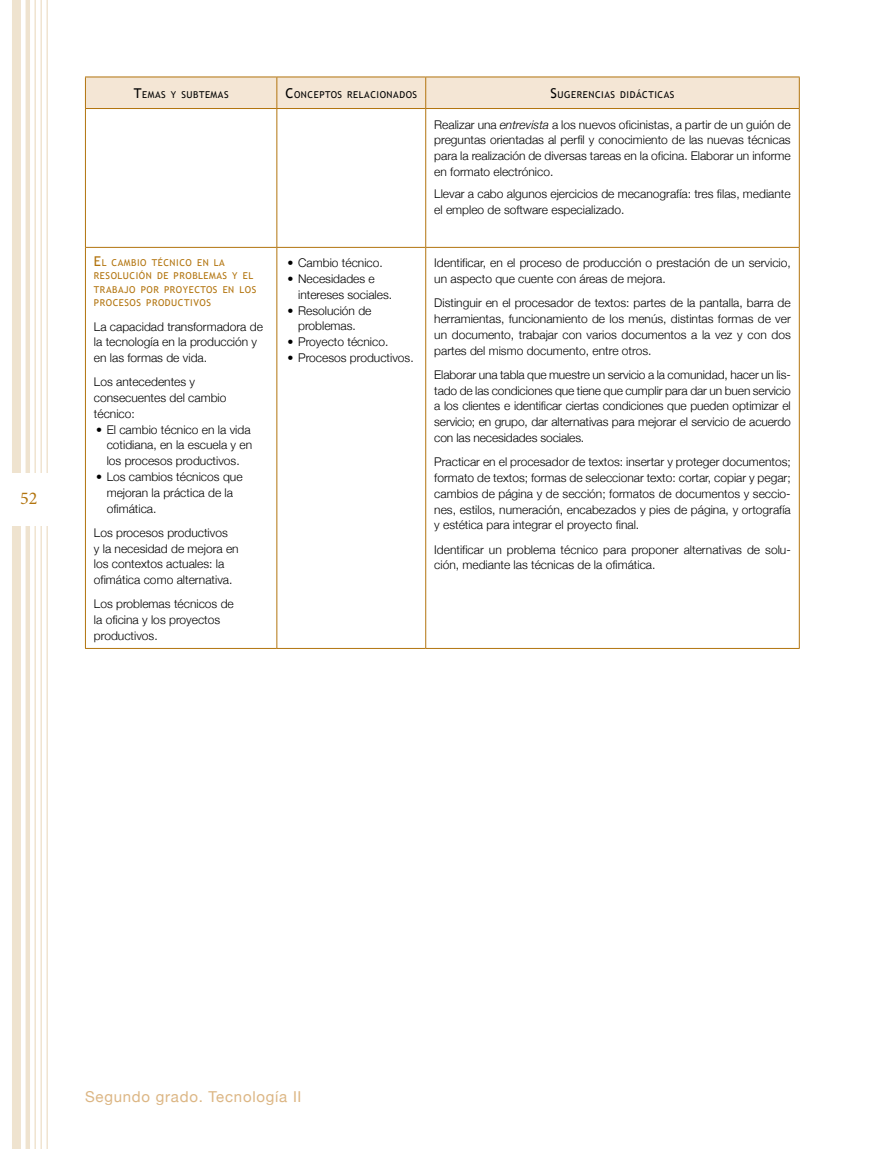
<style>
.page{position:relative;width:872px;height:1149px;background:#fff}
.page>*{position:absolute;margin:0;border:0;box-sizing:border-box;transform-origin:0 0}
.t1{font:18px "Minion Pro";color:#b2740e}
.t2{font:15px "Helvetica Neue";letter-spacing:.05em;color:#dcb684}
.t3{font:300 12px/15.8px "Helvetica Neue";color:#000}
.t4{font:9.45px/13.5px "Trebuchet MS";letter-spacing:.055em;color:#b2740e}
.t5{font:9.45px "Trebuchet MS";letter-spacing:.055em;color:#000}
.s1{font-size:13.5px}
.s2{font-style:italic}
</style>
<div class="page">
<div style="left:12px;top:0;width:9px;height:1148px;background:#efe3cf"></div>
<hr style="left:26px;top:0;width:4px;height:1148px;background:#efe3cf">
<hr style="left:34px;top:0;width:2px;height:1148px;background:#b2740e">
<hr style="left:40px;top:0;width:2px;height:1148px;background:#b2740e">
<hr style="left:46px;top:0;width:2px;height:1148px;background:#b2740e">
<div style="left:0;top:473px;width:106px;height:52px;background:#fff"></div>
<div style="left:86px;top:78px;width:713px;height:30px;background:#f4e6d5"></div>
<hr style="left:85px;top:77px;width:1px;height:31px;background:#b2740e">
<hr style="left:799px;top:77px;width:1px;height:31px;background:#b2740e">
<hr style="left:85px;top:108px;width:192px;height:1px;background:#b2740e">
<hr style="left:277px;top:108px;width:149px;height:1px;background:#b2740e">
<hr style="left:426px;top:108px;width:373px;height:1px;background:#b2740e">
<hr style="left:85px;top:109px;width:1px;height:138px;background:#b2740e">
<hr style="left:85px;top:248px;width:1px;height:400px;background:#b2740e">
<hr style="left:276px;top:109px;width:1px;height:138px;background:#b2740e">
<hr style="left:276px;top:248px;width:1px;height:400px;background:#b2740e">
<hr style="left:425px;top:109px;width:1px;height:138px;background:#b2740e">
<hr style="left:425px;top:248px;width:1px;height:400px;background:#b2740e">
<hr style="left:799px;top:109px;width:1px;height:138px;background:#b2740e">
<hr style="left:799px;top:248px;width:1px;height:400px;background:#b2740e">
<hr style="left:85px;top:77px;width:192px;height:1px;background:#b2740e">
<hr style="left:85px;top:247px;width:192px;height:1px;background:#b2740e">
<hr style="left:85px;top:648px;width:192px;height:1px;background:#b2740e">
<hr style="left:277px;top:77px;width:149px;height:1px;background:#b2740e">
<hr style="left:277px;top:247px;width:149px;height:1px;background:#b2740e">
<hr style="left:277px;top:648px;width:149px;height:1px;background:#b2740e">
<hr style="left:426px;top:77px;width:373px;height:1px;background:#b2740e">
<hr style="left:426px;top:247px;width:373px;height:1px;background:#b2740e">
<hr style="left:426px;top:648px;width:373px;height:1px;background:#b2740e">
<hr style="left:276px;top:77px;width:1px;height:31px;background:#b2740e">
<hr style="left:425px;top:77px;width:1px;height:31px;background:#b2740e">
<h1 class="t1" style="left:20px;top:486px;width:19px">52</h1>
<p class="t5" style="left:134px;top:89px;width:96px"><span class="s1">T</span>EMAS Y SUBTEMAS</p>
<p class="t5" style="left:285px;top:89px;width:133px"><span class="s1">C</span>ONCEPTOS RELACIONADOS</p>
<p class="t5" style="left:550px;top:89px;width:125px"><span class="s1">S</span>UGERENCIAS DIDÁCTICAS</p>
<p class="t3" style="left:434px;top:116px;width:358px;text-align:justify">Realizar una <span class="s2">entrevista</span> a los nuevos oficinistas, a partir de un guión de preguntas orientadas al perfil y conocimiento de las nuevas técnicas para la realización de diversas tareas en la oficina. Elaborar un informe en formato electrónico.</p>
<p class="t3" style="left:434px;top:186px;width:358px">Llevar a cabo algunos ejercicios de mecanografía: tres filas, mediante el empleo de software especializado.</p>
<p class="t4" style="left:94px;top:256px;width:164px"><span class="s1">E</span>L CAMBIO TÉCNICO EN LA<br>RESOLUCIÓN DE PROBLEMAS Y EL<br>TRABAJO POR PROYECTOS EN LOS<br>PROCESOS PRODUCTIVOS</p>
<p class="t3" style="left:94px;top:318px;width:170px">La capacidad transformadora de la tecnología en la producción y en las formas de vida.</p>
<p class="t3" style="left:94px;top:374px;width:134px">Los antecedentes y consecuentes del cambio técnico:</p>
<p class="t3" style="left:107px;top:421px;width:147px;text-indent:-11px">• El cambio técnico en la vida cotidiana, en la escuela y en los procesos productivos.</p>
<p class="t3" style="left:107px;top:468px;width:137px;text-indent:-11px">• Los cambios técnicos que mejoran la práctica de la ofimática.</p>
<p class="t3" style="left:94px;top:524px;width:146px">Los procesos productivos<br>y la necesidad de mejora en los contextos actuales: la ofimática como alternativa.</p>
<p class="t3" style="left:94px;top:595px;width:141px">Los problemas técnicos de la oficina y los proyectos productivos.</p>
<p class="t3" style="left:434px;top:255px;width:358px">Identificar, en el proceso de producción o prestación de un servicio, un aspecto que cuente con áreas de mejora.</p>
<p class="t3" style="left:434px;top:295px;width:358px;text-align:justify">Distinguir en el procesador de textos: partes de la pantalla, barra de herramientas, funcionamiento de los menús, distintas formas de ver un documento, trabajar con varios documentos a la vez y con dos partes del mismo documento, entre otros.</p>
<p class="t3" style="left:434px;top:366px;width:358px;text-align:justify">Elaborar una tabla que muestre un servicio a la comunidad, hacer un lis&shy;tado de las condiciones que tiene que cumplir para dar un buen servicio a los clientes e identificar ciertas condiciones que pueden optimizar el servicio; en grupo, dar alternativas para mejorar el servicio de acuerdo con las necesidades sociales.</p>
<p class="t3" style="left:434px;top:453px;width:358px;text-align:justify">Practicar en el procesador de textos: insertar y proteger documentos; formato de textos; formas de seleccionar texto: cortar, copiar y pegar; cambios de página y de sección; formatos de documentos y seccio&shy;nes, estilos, numeración, encabezados y pies de página, y ortografía y estética para integrar el proyecto final.</p>
<p class="t3" style="left:434px;top:541px;width:358px">Identificar un problema técnico para proponer alternativas de solu&shy;ción, mediante las técnicas de la ofimática.</p>
<p class="t3" style="left:287px;top:255px;width:97px">• Cambio técnico.</p>
<p class="t3" style="left:298px;top:271px;width:96px;text-indent:-11px">• Necesidades e intereses sociales.</p>
<p class="t3" style="left:287px;top:302px;width:85px;text-align:center">• Resolución de problemas.</p>
<p class="t3" style="left:287px;top:334px;width:102px">• Proyecto técnico.</p>
<p class="t3" style="left:287px;top:349px;width:128px">• Procesos productivos.</p>
<p class="t2" style="left:85px;top:1087px;width:218px">Segundo grado. Tecnología II</p>
</div>
